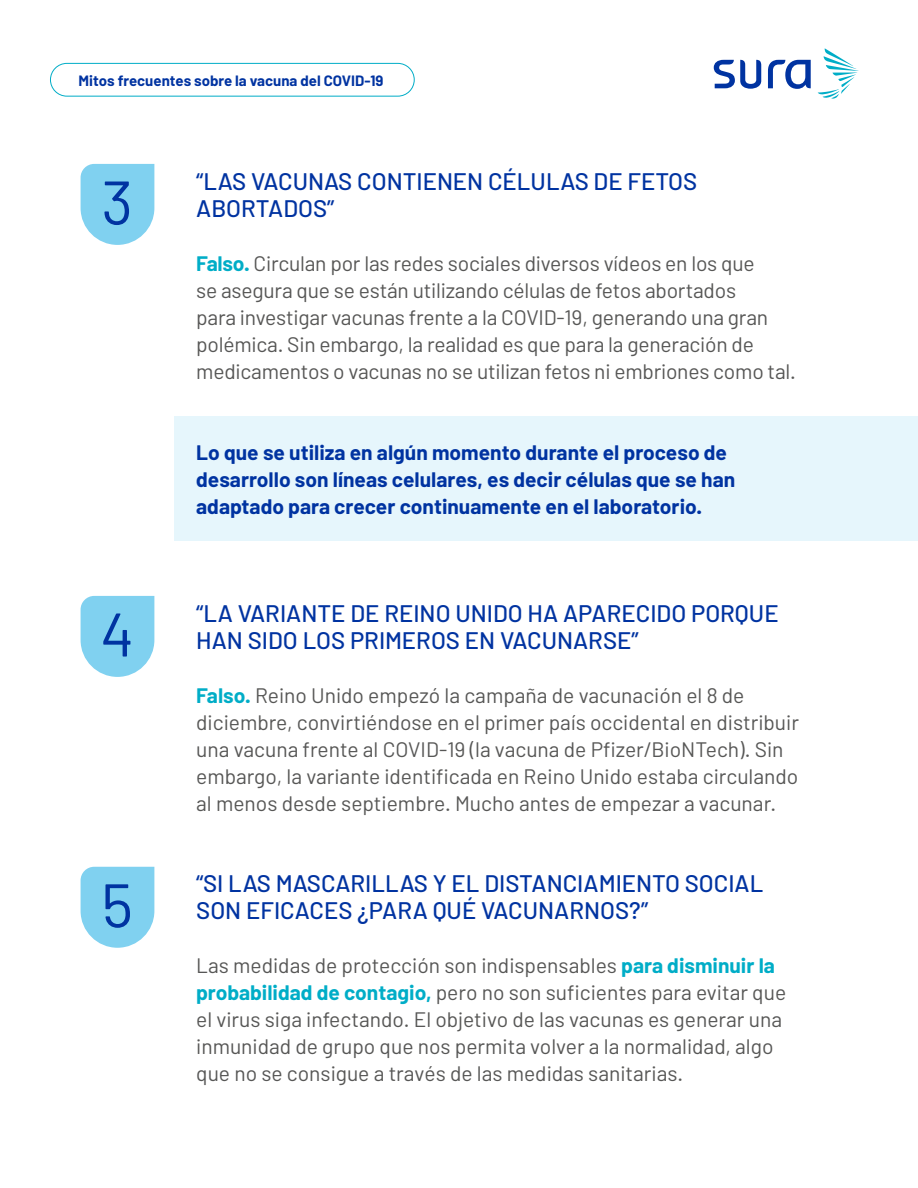
<style>
.page{position:relative;width:918px;height:1188px;background:#fff}
.page>*{position:absolute;margin:0;border:0;box-sizing:border-box;transform-origin:0 0}
.t1{font:61.5px "Barlow";color:#0033a1}
.t2{font:500 24px/27px "Barlow";color:#0033a1}
.t3{font:21px/27px "Barlow";color:#575756}
.t4{font:700 21px/27px "Barlow";color:#0033a1}
.t5{font:700 15px "Barlow";color:#0033a1}
.s1{font-weight:700;color:#00adc7}
</style>
<div class="page">
<svg style="left:818px;top:48px;width:40px;height:51px"></svg>
<svg style="left:714px;top:60px;width:47px;height:29px"></svg>
<svg style="left:768px;top:60px;width:43px;height:29px"></svg>
<div style="left:50px;top:63px;width:365px;height:34px;border:1px solid #00adc7;border-radius:16px"></div>
<div style="left:175px;top:416px;width:743px;height:125px;background:#e6f6fc"></div>
<svg style="left:81px;top:164px;width:73px;height:81px;background:#8cd5f1"></svg>
<svg style="left:81px;top:596px;width:73px;height:81px;background:#8cd5f1"></svg>
<svg style="left:81px;top:867px;width:73px;height:81px;background:#8dd5f1"></svg>
<p class="t5" style="left:79px;top:71px;width:306px">Mitos frecuentes sobre la vacuna del COVID-19</p>
<h1 class="t1" style="left:101px;top:164px;width:33px">3</h1>
<h1 class="t1" style="left:100px;top:596px;width:35px">4</h1>
<h1 class="t1" style="left:101px;top:867px;width:33px">5</h1>
<p class="t2" style="left:196px;top:167px;width:503px">“LAS VACUNAS CONTIENEN CÉLULAS DE FETOS<br>ABORTADOS”</p>
<p class="t3" style="left:196px;top:249px;width:601px"><span class="s1">Falso.</span> Circulan por las redes sociales diversos vídeos en los que<br>se asegura que se están utilizando células de fetos abortados<br>para investigar vacunas frente a la COVID-19, generando una gran polémica. Sin embargo, la realidad es que para la generación de medicamentos o vacunas no se utilizan fetos ni embriones como tal.</p>
<p class="t4" style="left:196px;top:439px;width:541px">Lo que se utiliza en algún momento durante el proceso de desarrollo son líneas celulares, es decir células que se han adaptado para crecer continuamente en el laboratorio.</p>
<p class="t2" style="left:196px;top:599px;width:584px">“LA VARIANTE DE REINO UNIDO HA APARECIDO PORQUE<br>HAN SIDO LOS PRIMEROS EN VACUNARSE”</p>
<p class="t3" style="left:196px;top:681px;width:604px"><span class="s1">Falso.</span> Reino Unido empezó la campaña de vacunación el 8 de diciembre, convirtiéndose en el primer país occidental en distribuir una vacuna frente al COVID-19 (la vacuna de Pfizer/BioNTech). Sin embargo, la variante identificada en Reino Unido estaba circulando al menos desde septiembre. Mucho antes de empezar a vacunar.</p>
<p class="t2" style="left:196px;top:869px;width:569px">“SI LAS MASCARILLAS Y EL DISTANCIAMIENTO SOCIAL<br>SON EFICACES ¿PARA QUÉ VACUNARNOS?”</p>
<p class="t3" style="left:196px;top:951px;width:592px">Las medidas de protección son indispensables <span class="s1">para disminuir la probabilidad de contagio,</span> pero no son suficientes para evitar que el virus siga infectando. El objetivo de las vacunas es generar una inmunidad de grupo que nos permita volver a la normalidad, algo que no se consigue a través de las medidas sanitarias.</p>
</div>
